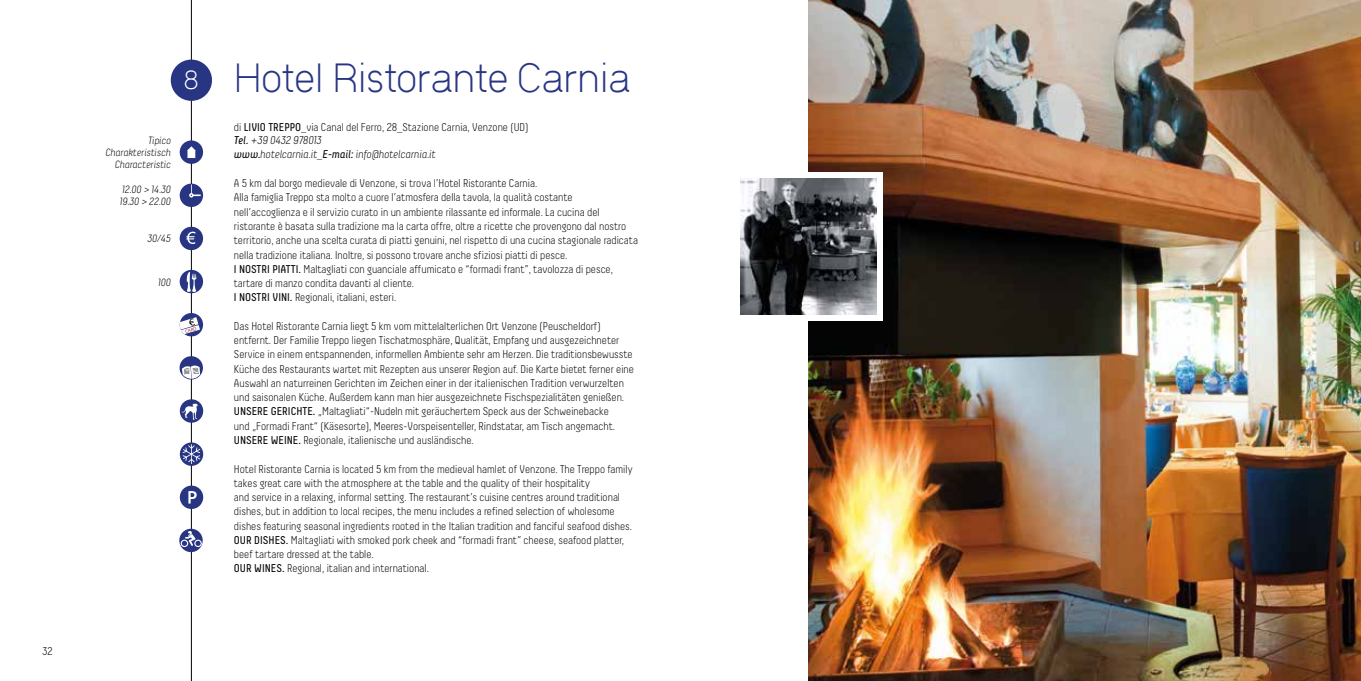
<style>
.page{position:relative;width:1361px;height:681px;background:#fff}
.page>*{position:absolute;margin:0;border:0;box-sizing:border-box;transform-origin:0 0}
.t1{font:300 37.5px "Kune";color:#283583}
.t2{font:300 24px "Kune";color:#fff}
.t3{font:300 11.25px/14.2px "Decima";color:#000}
.t4{font:italic 300 10.5px/12px "Decima";color:#000;text-align:right}
.s1{font-weight:400}
.s2{font-weight:400;font-style:italic}
.s3{font-style:italic}
</style>
<div class="page">
<hr style="left:191px;top:0;width:1px;height:680px;background:#000">
<div style="left:171px;top:60px;width:41px;height:41px;background:#283583;border-radius:50%"></div>
<div style="left:180px;top:356px;width:23px;height:23px;background:#283583;border-radius:50%"></div>
<svg style="left:182px;top:365px;width:18px;height:14px"></svg>
<div style="left:180px;top:183px;width:23px;height:24px;background:#283583;border-radius:50%"></div>
<svg style="left:189px;top:184px;width:12px;height:13px"></svg>
<div style="left:180px;top:140px;width:23px;height:24px;background:#283583;border-radius:50%"></div>
<svg style="left:187px;top:146px;width:9px;height:12px"></svg>
<div style="left:180px;top:227px;width:23px;height:23px;background:#283583;border-radius:50%"></div>
<svg style="left:186px;top:231px;width:9px;height:13px"></svg>
<div style="left:180px;top:270px;width:23px;height:23px;background:#283583;border-radius:50%"></div>
<svg style="left:187px;top:272px;width:9px;height:20px"></svg>
<div style="left:180px;top:313px;width:23px;height:23px;background:#283583;border-radius:50%"></div>
<svg style="left:180px;top:317px;width:20px;height:17px"></svg>
<div style="left:180px;top:399px;width:23px;height:23px;background:#283583;border-radius:50%"></div>
<svg style="left:181px;top:403px;width:17px;height:17px"></svg>
<div style="left:180px;top:485px;width:23px;height:23px;background:#283583;border-radius:50%"></div>
<svg style="left:188px;top:491px;width:9px;height:12px"></svg>
<svg style="left:180px;top:442px;width:23px;height:23px"></svg>
<svg style="left:183px;top:444px;width:17px;height:20px"></svg>
<img style="left:808px;top:0;width:553px;height:680px">
<div style="left:733px;top:172px;width:149px;height:149px;background:#fff"></div>
<img style="left:740px;top:179px;width:136px;height:136px">
<svg style="left:179px;top:528px;width:24px;height:24px"></svg>
<svg style="left:181px;top:530px;width:21px;height:17px"></svg>
<p class="t3" style="left:43px;top:644px;width:12px">32</p>
<h2 class="t2" style="left:184px;top:61px;width:16px">8</h2>
<p class="t4" style="left:106px;top:134px;width:67px">Tipico<br>Charakteristisch<br>Characteristic</p>
<p class="t4" style="left:120px;top:183px;width:52px;text-align:left">12.00 &gt; 14.30<br>19.30 &gt; 22.00</p>
<p class="t4" style="left:148px;top:232px;width:25px">30/45</p>
<p class="t4" style="left:158px;top:276px;width:14px">100</p>
<h1 class="t1" style="left:234px;top:48px;width:398px">Hotel Ristorante Carnia</h1>
<p class="t3" style="left:234px;top:120px;width:296px;line-height:13.5px">di <span class="s1">LIVIO TREPPO</span>_via Canal del Ferro, 28_Stazione Carnia, Venzone (UD)<br><span class="s2">Tel.</span> <span class="s3">+39 0432 978013<br></span><span class="s2">www.</span><span class="s3">hotelcarnia.it_</span><span class="s2">E-mail:</span> <span class="s3">info@hotelcarnia.it</span></p>
<p class="t3" style="left:234px;top:176px;width:405px">A 5 km dal borgo medievale di Venzone, si trova l’Hotel Ristorante Carnia.<br>Alla famiglia Treppo sta molto a cuore l’atmosfera della tavola, la qualità costante nell’accoglienza e il servizio curato in un ambiente rilassante ed informale. La cucina del ristorante è basata sulla tradizione ma la carta offre, oltre a ricette che provengono dal nostro territorio, anche una scelta curata di piatti genuini, nel rispetto di una cucina stagionale radicata nella tradizione italiana. Inoltre, si possono trovare anche sfiziosi piatti di pesce.<br><span class="s1">I NOSTRI PIATTI.</span> Maltagliati con guanciale affumicato e “formadi frant”, tavolozza di pesce, tartare di manzo condita davanti al cliente.<br><span class="s1">I NOSTRI VINI.</span> Regionali, italiani, esteri.</p>
<p class="t3" style="left:234px;top:318px;width:401px">Das Hotel Ristorante Carnia liegt 5 km vom mittelalterlichen Ort Venzone (Peuscheldorf) entfernt. Der Familie Treppo liegen Tischatmosphäre, Qualität, Empfang und ausgezeichneter Service in einem entspannenden, informellen Ambiente sehr am Herzen. Die traditionsbewusste Küche des Restaurants wartet mit Rezepten aus unserer Region auf. Die Karte bietet ferner eine Auswahl an naturreinen Gerichten im Zeichen einer in der italienischen Tradition verwurzelten und saisonalen Küche. Außerdem kann man hier ausgezeichnete Fischspezialitäten genießen.<br><span class="s1">UNSERE GERICHTE.</span> „Maltagliati“-Nudeln mit geräuchertem Speck aus der Schweinebacke<br>und „Formadi Frant“ (Käsesorte), Meeres-Vorspeisenteller, Rindstatar, am Tisch angemacht.<br><span class="s1">UNSERE WEINE.</span> Regionale, italienische und ausländische.</p>
<p class="t3" style="left:234px;top:461px;width:400px">Hotel Ristorante Carnia is located 5 km from the medieval hamlet of Venzone. The Treppo family takes great care with the atmosphere at the table and the quality of their hospitality<br>and service in a relaxing, informal setting. The restaurant’s cuisine centres around traditional dishes, but in addition to local recipes, the menu includes a refined selection of wholesome dishes featuring seasonal ingredients rooted in the Italian tradition and fanciful seafood dishes.<br><span class="s1">OUR DISHES.</span> Maltagliati with smoked pork cheek and “formadi frant” cheese, seafood platter, beef tartare dressed at the table.<br><span class="s1">OUR WINES.</span> Regional, italian and international.</p>
</div>
